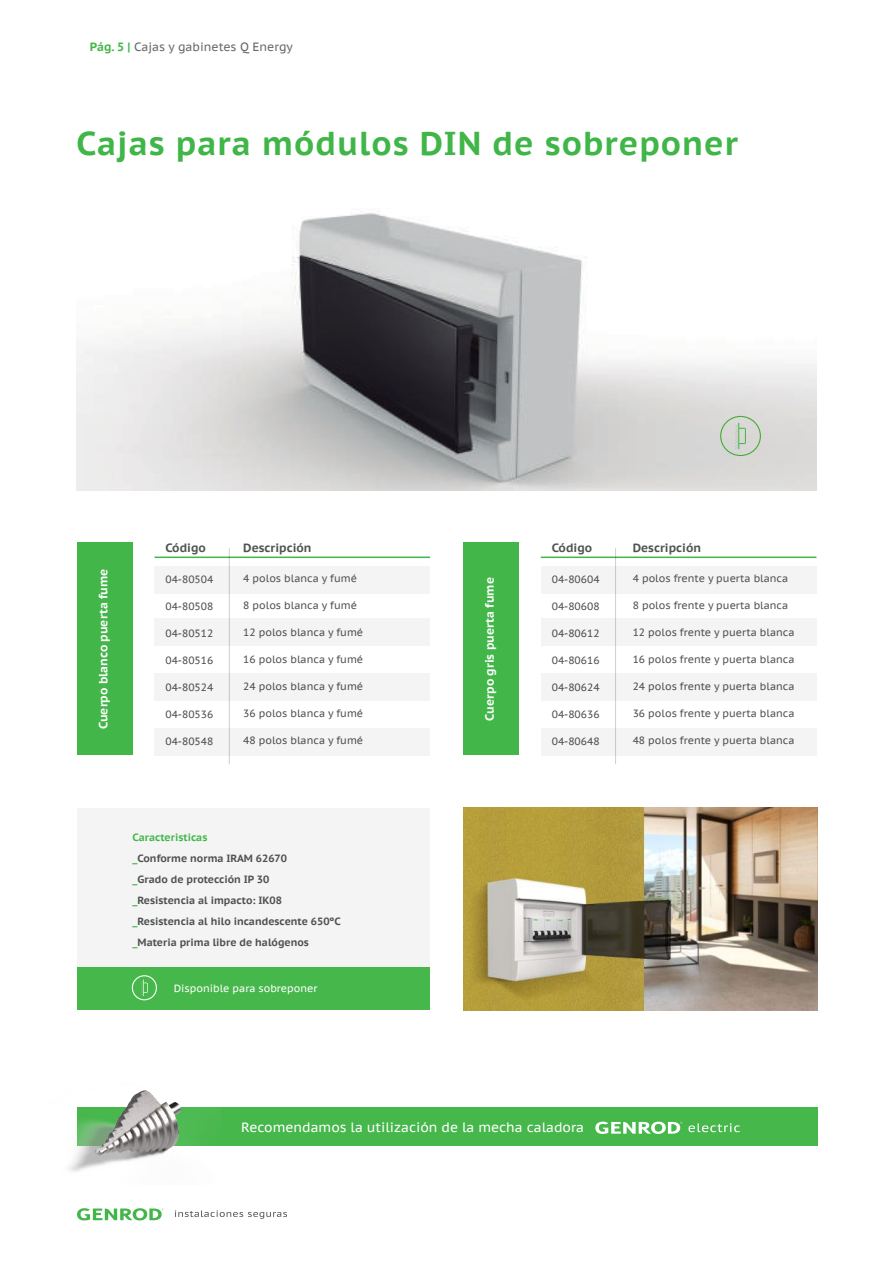
<style>
.page{position:relative;width:893px;height:1263px;background:#fff}
.page>*{position:absolute;margin:0;border:0;box-sizing:border-box;transform-origin:0 0}
.t1{font:700 33px "PT Sans Caption";letter-spacing:.03em;color:#40b649}
.t2{font:13.5px "PT Sans Caption";color:#fff}
.t3{font:700 12px "PT Sans Caption";color:#fff}
.t4{font:700 12px "PT Sans Caption";color:#515353}
.t5{font:12px "PT Sans Caption";color:#666969}
.t6{font:10.5px "PT Sans Caption";color:#4f5252}
.t7{font:700 10.5px/21px "PT Sans Caption";color:#4f5252}
.t8{font:10.5px "PT Sans Caption";color:#fff}
.s1{font-weight:700;color:#45b749}
.s2{color:#44b74b}
</style>
<div class="page">
<svg style="left:77px;top:1208px;width:87px;height:12px"></svg>
<svg style="left:175px;top:1210px;width:112px;height:9px"></svg>
<img style="left:77px;top:211px;width:739px;height:280px">
<div style="left:77px;top:808px;width:353px;height:202px;background:#f4f4f4"></div>
<img style="left:463px;top:807px;width:354px;height:203px">
<div style="left:77px;top:1107px;width:740px;height:39px;background:#46b74b"></div>
<img style="left:68px;top:1090px;width:123px;height:82px">
<svg style="left:595px;top:1122px;width:87px;height:12px"></svg>
<svg style="left:688px;top:1123px;width:52px;height:9px"></svg>
<div style="left:154px;top:566px;width:276px;height:28px;background:#f4f4f4"></div>
<hr style="left:154px;top:556px;width:276px;height:2px;background:#42b649">
<hr style="left:229px;top:548px;width:1px;height:216px;background:#000001">
<div style="left:154px;top:618px;width:276px;height:28px;background:#f4f4f4"></div>
<div style="left:154px;top:673px;width:276px;height:28px;background:#f4f4f4"></div>
<div style="left:154px;top:728px;width:276px;height:28px;background:#f4f4f4"></div>
<div style="left:77px;top:542px;width:55px;height:213px;background:#42b649"></div>
<div style="left:541px;top:566px;width:275px;height:28px;background:#f4f4f4"></div>
<hr style="left:541px;top:556px;width:275px;height:2px;background:#42b649">
<hr style="left:615px;top:548px;width:1px;height:216px;background:#000001">
<div style="left:541px;top:618px;width:275px;height:28px;background:#f4f4f4"></div>
<div style="left:541px;top:673px;width:275px;height:28px;background:#f4f4f4"></div>
<div style="left:541px;top:728px;width:275px;height:28px;background:#f4f4f4"></div>
<div style="left:463px;top:542px;width:56px;height:213px;background:#42b649"></div>
<div style="left:77px;top:968px;width:352px;height:42px;background:#46b74b"></div>
<div style="left:132px;top:975px;width:25px;height:25px;border:1px solid #fff;border-radius:50%"></div>
<svg style="left:141px;top:979px;width:7px;height:17px"></svg>
<div style="left:720px;top:416px;width:41px;height:40px;border:1px solid #45ac34;border-radius:50%"></div>
<svg style="left:735px;top:423px;width:11px;height:26px"></svg>
<p class="t5" style="left:90px;top:39px;width:205px"><span class="s1">Pág. 5 |</span> Cajas y gabinetes Q Energy</p>
<h1 class="t1" style="left:77px;top:121px;width:663px">Cajas para módulos DIN de sobreponer</h1>
<p class="t4" style="left:165px;top:540px;width:42px">Código</p>
<p class="t4" style="left:243px;top:540px;width:70px">Descripción</p>
<p class="t4" style="left:552px;top:540px;width:42px">Código</p>
<p class="t4" style="left:633px;top:540px;width:70px">Descripción</p>
<p class="t3" style="left:95px;top:729px;width:162px;rotate:-90deg">Cuerpo blanco puerta fume</p>
<p class="t6" style="left:633px;top:572px;width:157px">4 polos frente y puerta blanca</p>
<p class="t6" style="left:243px;top:572px;width:115px">4 polos blanca y fumé</p>
<p class="t6" style="left:243px;top:599px;width:115px">8 polos blanca y fumé</p>
<p class="t6" style="left:243px;top:626px;width:121px">12 polos blanca y fumé</p>
<p class="t6" style="left:243px;top:653px;width:121px">16 polos blanca y fumé</p>
<p class="t6" style="left:243px;top:680px;width:121px">24 polos blanca y fumé</p>
<p class="t6" style="left:243px;top:707px;width:121px">36 polos blanca y fumé</p>
<p class="t6" style="left:243px;top:734px;width:121px">48 polos blanca y fumé</p>
<p class="t6" style="left:165px;top:572px;width:49px">04-80504</p>
<p class="t6" style="left:165px;top:599px;width:49px">04-80508</p>
<p class="t6" style="left:165px;top:626px;width:49px">04-80512</p>
<p class="t6" style="left:165px;top:653px;width:49px">04-80516</p>
<p class="t6" style="left:165px;top:680px;width:49px">04-80524</p>
<p class="t6" style="left:165px;top:707px;width:49px">04-80536</p>
<p class="t6" style="left:165px;top:734px;width:49px">04-80548</p>
<p class="t6" style="left:552px;top:572px;width:49px">04-80604</p>
<p class="t6" style="left:552px;top:599px;width:49px">04-80608</p>
<p class="t6" style="left:552px;top:626px;width:49px">04-80612</p>
<p class="t6" style="left:552px;top:653px;width:49px">04-80616</p>
<p class="t6" style="left:552px;top:680px;width:49px">04-80624</p>
<p class="t6" style="left:552px;top:707px;width:49px">04-80636</p>
<p class="t6" style="left:552px;top:734px;width:49px">04-80648</p>
<p class="t3" style="left:481px;top:721px;width:145px;rotate:-90deg">Cuerpo gris puerta fume</p>
<p class="t6" style="left:633px;top:599px;width:157px">8 polos frente y puerta blanca</p>
<p class="t6" style="left:633px;top:626px;width:163px">12 polos frente y puerta blanca</p>
<p class="t6" style="left:633px;top:653px;width:163px">16 polos frente y puerta blanca</p>
<p class="t6" style="left:633px;top:680px;width:163px">24 polos frente y puerta blanca</p>
<p class="t6" style="left:633px;top:707px;width:163px">36 polos frente y puerta blanca</p>
<p class="t6" style="left:633px;top:734px;width:163px">48 polos frente y puerta blanca</p>
<p class="t7" style="left:132px;top:827px;width:210px"><span class="s2">Caracteristicas<br>_</span>Conforme norma IRAM 62670<br><span class="s2">_</span>Grado de protección IP 30<br><span class="s2">_</span>Resistencia al impacto: IK08 <span class="s2">_</span>Resistencia al hilo incandescente 650ºC <span class="s2">_</span>Materia prima libre de halógenos</p>
<p class="t8" style="left:174px;top:981px;width:145px">Disponible para sobreponer</p>
<p class="t2" style="left:241px;top:1118px;width:344px">Recomendamos la utilización de la mecha caladora</p>
</div>
